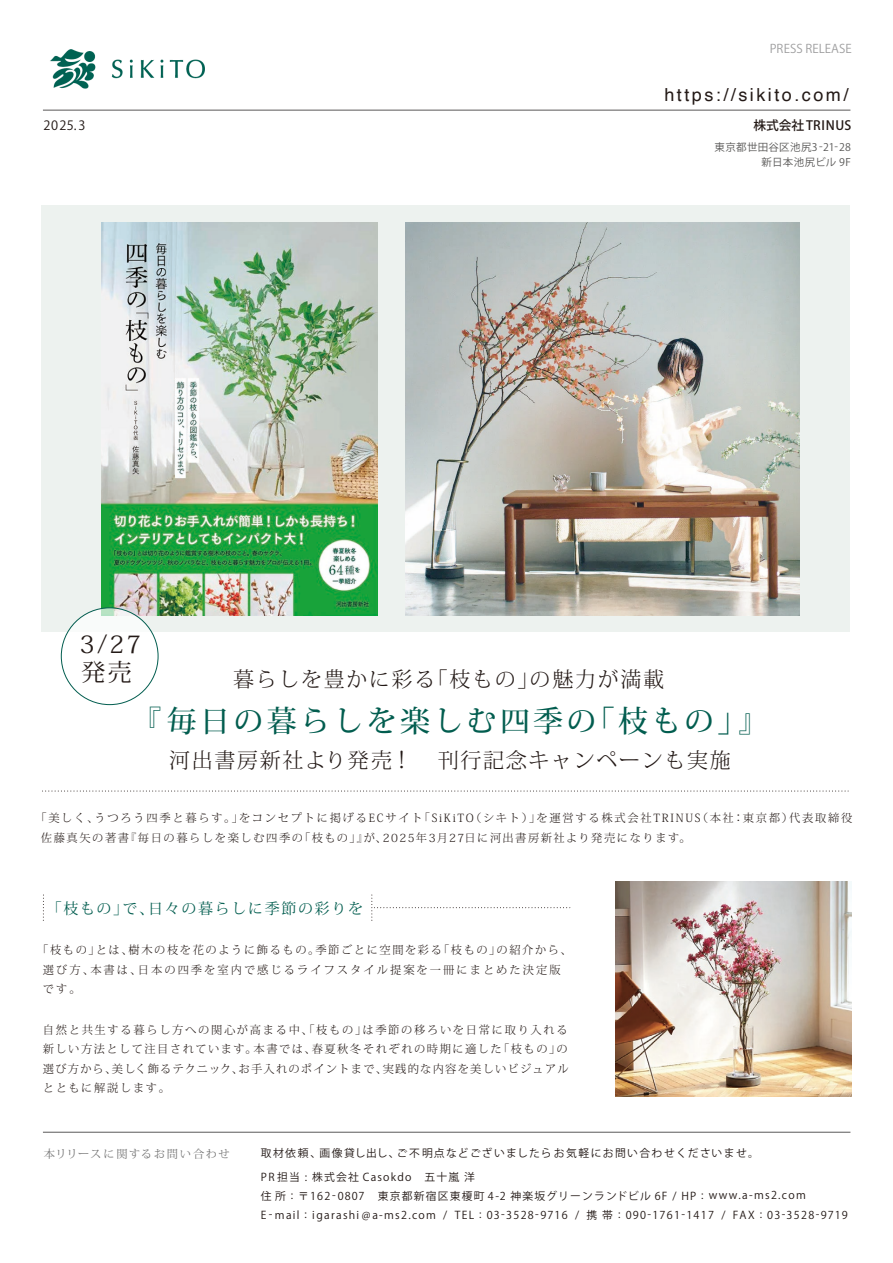
<style>
.page{position:relative;width:893px;height:1263px;background:#fff}
.page>*{position:absolute;margin:0;border:0;box-sizing:border-box;transform-origin:0 0}
.t1{font:500 30px "Koz Min Pr 6 N";letter-spacing:.11em;color:#025d4f}
.t2{font:24px/28.5px "Koz Min Pr 6 N";color:#231916}
.t3{font:300 21px "Koz Min Pr 6 N";letter-spacing:.08em;color:#231916}
.t4{font:18px "Helvetica";letter-spacing:.14em;color:#231916}
.t5{font:15px "Koz Min Pr 6 N";letter-spacing:.11em;color:#025d4f}
.t6{font:500 12.75px "Koz Go Pr 6 N";letter-spacing:.02em;color:#231916}
.t7{font:12.75px "Koz Go Pr 6 N";color:#231916}
.t8{font:12px "Koz Go Pr 6 N";color:#a0a0a1}
.t9{font:300 11.25px/19.5px "Koz Min Pr 6 N";letter-spacing:.14em;color:#231916}
.t10{font:300 11.25px/19.5px "Koz Min Pr 6 N";letter-spacing:.18em;color:#231916}
.t11{font:11.25px "Koz Min Pr 6 N";letter-spacing:.13em;color:#727272}
.t12{font:10.8px/18.8px "Koz Go Pr 6 N";letter-spacing:.12em;color:#231916}
.t13{font:10.5px/15px "Koz Go Pr 6 N";letter-spacing:.02em;color:#595857;text-align:right}
.s1{font-size:23.1px}
</style>
<div class="page">
<hr style="left:43px;top:1132px;width:807px;height:1px;background:#5a5858">
<hr style="left:43px;top:110px;width:807px;height:1px;background:#5a5858">
<img style="left:50px;top:49px;width:155px;height:40px">
<div style="left:41px;top:205px;width:809px;height:427px;background:#edf2ef"></div>
<img style="left:101px;top:223px;width:277px;height:393px">
<img style="left:406px;top:223px;width:393px;height:393px">
<img style="left:616px;top:881px;width:235px;height:215px">
<svg style="left:45px;top:791px;width:804px;height:1px"></svg>
<svg style="left:371px;top:895px;width:200px;height:25px"></svg>
<svg style="left:43px;top:895px;width:1px;height:25px"></svg>
<div style="left:61px;top:608px;width:97px;height:97px;background:#fff;border-radius:50%"></div>
<p class="t8" style="left:770px;top:42px;width:83px">PRESS RELEASE</p>
<h3 class="t4" style="left:664px;top:81px;width:186px">https://sikito.com/</h3>
<p class="t7" style="left:43px;top:118px;width:44px">2025.3</p>
<p class="t6" style="left:753px;top:118px;width:99px">株式会社TRINUS</p>
<p class="t13" style="left:715px;top:140px;width:138px">東京都世田谷区池尻3-21-28新日本池尻ビル 9F</p>
<h2 class="t2" style="left:80px;top:630px;width:63px">3/27発売</h2>
<h3 class="t3" style="left:233px;top:668px;width:432px">暮らしを豊かに彩る「枝もの」の魅力が満載</h3>
<h1 class="t1" style="left:132px;top:704px;width:638px">『毎日の暮らしを楽しむ四季の「枝もの」』</h1>
<h3 class="t3" style="left:169px;top:748px;width:563px">河出書房新社より発売<span class="s1">！</span>　刊行記念キャンペーンも実施</h3>
<p class="t9" style="left:41px;top:809px;width:813px;text-indent:-6px">「美しく、うつろう四季と暮らす。」をコンセプトに掲げるECサイト「SiKiTO（シキト）」を運営する株式会社TRINUS（本社：東京都）代表取締役佐藤真矢の著書『毎日の暮らしを楽しむ四季の「枝もの」』が、2025年3月27日に河出書房新社より発売になります。</p>
<h3 class="t5" style="left:47px;top:900px;width:318px">「枝もの」で、日々の暮らしに季節の彩りを</h3>
<p class="t10" style="left:43px;top:941px;width:530px;text-indent:-6px">「枝もの」とは、樹木の枝を花のように飾るもの。季節ごとに空間を彩る「枝もの」の紹介から、選び方、本書は、日本の四季を室内で感じるライフスタイル提案を一冊にまとめた決定版です。</p>
<p class="t9" style="left:43px;top:1020px;width:527px;text-align:justify">自然と共生する暮らし方への関心が高まる中、「枝もの」は季節の移ろいを日常に取り入れる新しい方法として注目されています。本書では、春夏秋冬それぞれの時期に適した「枝もの」の選び方から、美しく飾るテクニック、お手入れのポイントまで、実践的な内容を美しいビジュアルとともに解説します。</p>
<p class="t11" style="left:44px;top:1147px;width:188px">本リリースに関するお問い合わせ</p>
<p class="t12" style="left:261px;top:1144px;width:500px">取材依頼、画像貸し出し、ご不明点などございましたらお気軽にお問い合わせくださいませ。</p>
<p class="t12" style="left:261px;top:1168px;width:588px">PR 担当 : 株式会社 Casokdo　五十嵐 洋<br>住所 : 〒162-0807　東京都新宿区東榎町 4-2 神楽坂グリーンランドビル 6F / HP : www.a-ms2.com<br>E- mail : igarashi @a-ms2.com / TEL : 03-3528-9716 / 携 帯 : 090-1761-1417 / FAX : 03-3528-9719</p>
</div>
